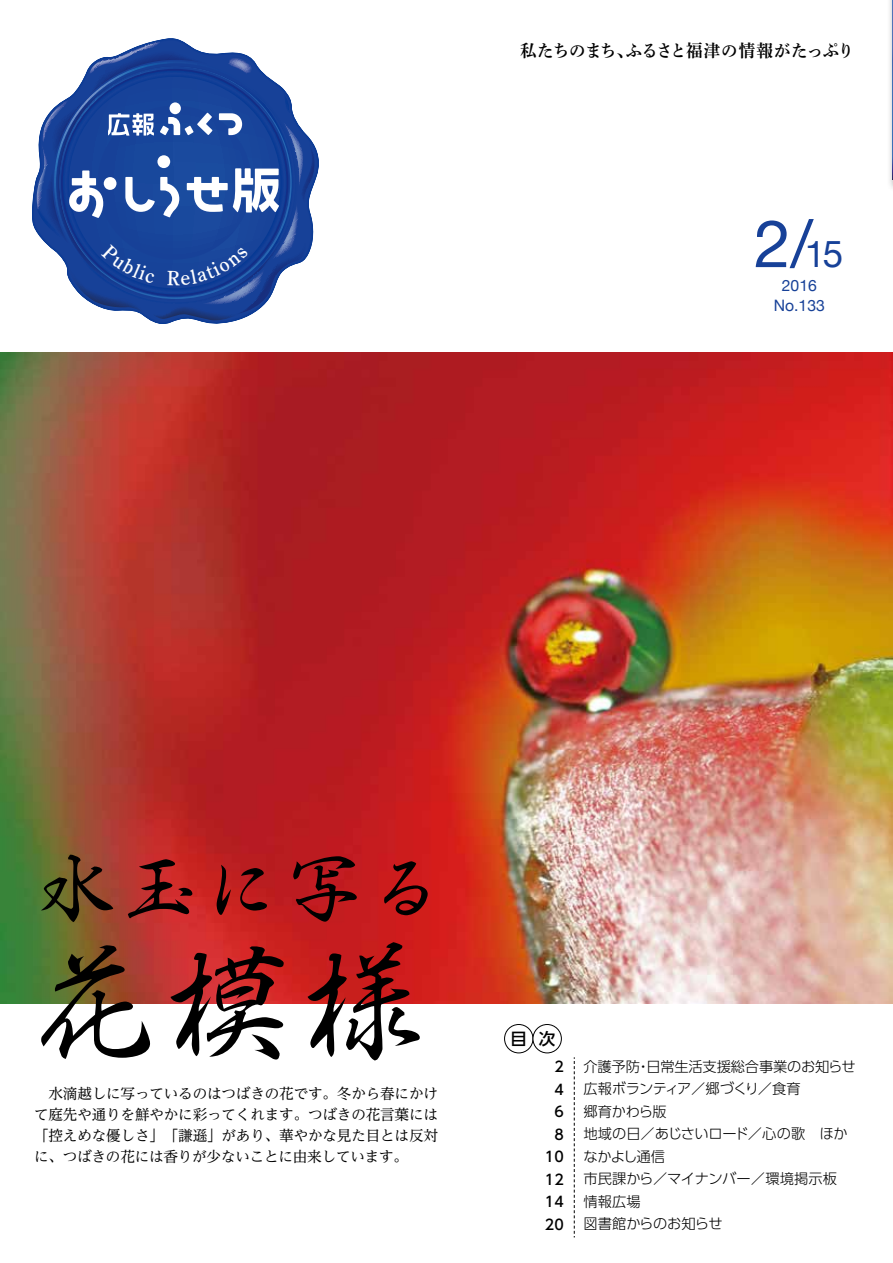
<style>
.page{position:relative;width:893px;height:1263px;background:#fff}
.page>*{position:absolute;margin:0;border:0;box-sizing:border-box;transform-origin:0 0}
.t1{font:128.25px "Gyosho Std R";color:#000}
.t2{font:78px "Gyosho Std R";letter-spacing:.06em;color:#000}
.t3{font:65.7px "Helvetica Neue";color:#174198}
.t4{font:17.4px "Shuei Min Pro B";letter-spacing:-.03em;color:#000;scale:.95 1}
.t5{font:500 16.5px "UD Shin Go Pro";color:#000}
.t6{font:15.75px/19.5px "Helvetica Neue";color:#174198;text-align:center}
.t7{font:14.7px/21px "UD Reimin Pro";letter-spacing:-.015em;color:#000;text-align:justify}
.t8{font:300 14.25px/22.5px "UD Shin Go Pro";letter-spacing:-.01em;color:#000}
.t9{font:500 14.25px/22.5px "UD Shin Go Pro";color:#000;text-align:right}
.s1{font-size:36.75px}
</style>
<div class="page">
<img style="left:889px;top:0;width:4px;height:188px">
<svg style="left:892px;top:0;width:1px;height:179px"></svg>
<img style="left:0;top:353px;width:893px;height:650px">
<svg style="left:574px;top:1057px;width:1px;height:180px"></svg>
<div style="left:504px;top:1024px;width:29px;height:29px;border:1px solid #000;border-radius:50%"></div>
<div style="left:532px;top:1024px;width:30px;height:29px;border:1px solid #000;border-radius:50%"></div>
<svg style="left:33px;top:39px;width:286px;height:285px"></svg>
<svg style="left:36px;top:42px;width:279px;height:278px"></svg>
<p class="t4" style="left:626px;top:37px;width:242px">ふるさと福津の情報がたっぷり</p>
<p class="t4" style="left:520px;top:37px;width:120px">私たちのまち、</p>
<h3 class="t3" style="left:754px;top:196px;width:91px">2/<span class="s1">15</span></h3>
<p class="t6" style="left:774px;top:277px;width:53px">2016<br>No.133</p>
<h2 class="t2" style="left:37px;top:827px;width:410px">水玉に写る</h2>
<h1 class="t1" style="left:31px;top:903px;width:399px">花模様</h1>
<p class="t7" style="left:34px;top:1082px;width:405px">　水滴越しに写っているのはつばきの花です。冬から春にかけて庭先や通りを鮮やかに彩ってくれます。つばきの花言葉には「控えめな優しさ」「謙遜」があり、華やかな見た目とは反対に、つばきの花には香りが少ないことに由来しています。</p>
<p class="t5" style="left:510px;top:1025px;width:18px">目</p>
<p class="t5" style="left:539px;top:1025px;width:18px">次</p>
<p class="t9" style="left:545px;top:1055px;width:20px">2<br>4<br>6<br>8<br>10<br>12<br>14<br>20</p>
<p class="t8" style="left:646px;top:1054px;width:211px">日常生活支援総合事業のお知らせ</p>
<p class="t8" style="left:583px;top:1054px;width:266px">介護予防<br>広報ボランティア／郷づくり／食育<br>郷育かわら版<br>地域の日／あじさいロード／心の歌　ほかなかよし通信<br>市民課から／マイナンバー／環境掲示板情報広場<br>図書館からのお知らせ</p>
<p class="t8" style="left:636px;top:1054px;width:16px">・</p>
</div>
